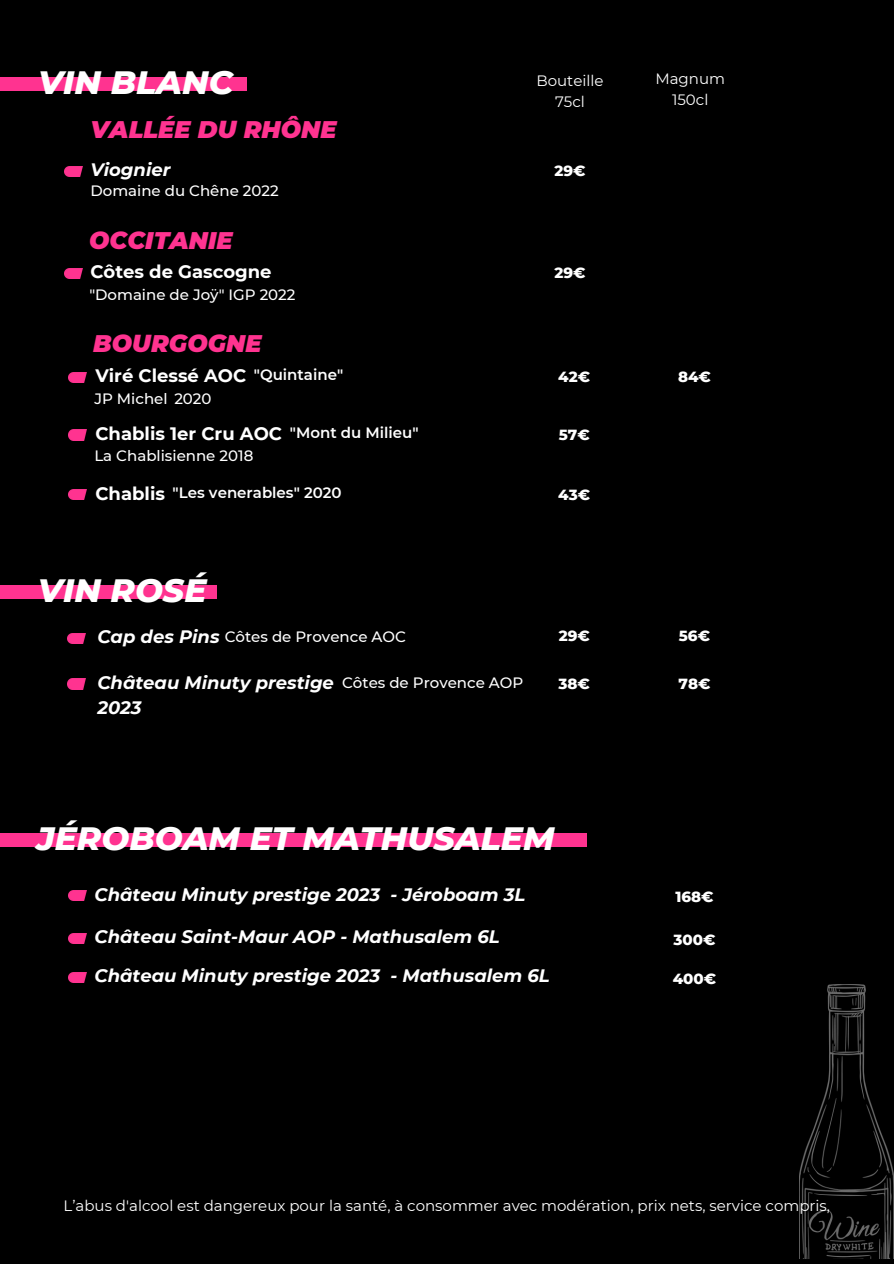
<style>
.page{position:relative;width:894px;height:1264px;background:#fff}
.page>*{position:absolute;margin:0;border:0;box-sizing:border-box;transform-origin:0 0}
.t1{font:italic 800 33px "Montserrat";color:#fff}
.t2{font:italic 900 24px "Montserrat";color:#ff3390}
.t3{font:italic 700 18px/24.8px "Montserrat";color:#fff}
.t4{font:700 18px "Montserrat";color:#fff}
.t5{font:15px "Montserrat";color:#fff}
.t6{font:500 15px "Montserrat";color:#fff}
.t7{font:600 15px "Montserrat";color:#fff}
.t8{font:800 15px "Montserrat";color:#fff}
</style>
<div class="page">
<div style="left:0;top:0;width:893px;height:1263px;background:#000"></div>
<img style="left:799px;top:984px;width:94px;height:274px">
<div style="left:0;top:77px;width:246px;height:13px;background:#ff3390"></div>
<img style="left:65px;top:167px;width:18px;height:10px">
<img style="left:65px;top:268px;width:18px;height:10px">
<img style="left:68px;top:372px;width:18px;height:10px">
<img style="left:68px;top:430px;width:18px;height:10px">
<img style="left:68px;top:489px;width:18px;height:11px">
<div style="left:0;top:585px;width:216px;height:13px;background:#ff3390"></div>
<img style="left:69px;top:933px;width:18px;height:10px">
<img style="left:68px;top:633px;width:18px;height:10px">
<img style="left:68px;top:679px;width:18px;height:10px">
<div style="left:0;top:833px;width:587px;height:13px;background:#ff3390"></div>
<img style="left:69px;top:972px;width:18px;height:10px">
<img style="left:69px;top:890px;width:18px;height:10px">
<h1 class="t1" style="left:38px;top:62px;width:197px">VIN BLANC</h1>
<h4 class="t2" style="left:90px;top:115px;width:248px">VALLÉE DU RHÔNE</h4>
<p class="t3" style="left:90px;top:157px;width:82px">Viognier</p>
<h3 class="t6" style="left:90px;top:182px;width:190px">Domaine du Chêne 2022</h3>
<h3 class="t2" style="left:89px;top:225px;width:145px">OCCITANIE</h3>
<h3 class="t5" style="left:536px;top:71px;width:69px">Bouteille</h3>
<h2 class="t5" style="left:555px;top:93px;width:31px">75cl</h2>
<p class="t8" style="left:554px;top:162px;width:33px">29€</p>
<h3 class="t4" style="left:90px;top:261px;width:183px">Côtes de Gascogne</h3>
<h4 class="t8" style="left:554px;top:264px;width:33px">29€</h4>
<p class="t6" style="left:89px;top:285px;width:208px">"Domaine de Joÿ" IGP 2022</p>
<p class="t2" style="left:93px;top:329px;width:170px">BOURGOGNE</p>
<h4 class="t5" style="left:655px;top:69px;width:71px">Magnum</h4>
<h4 class="t5" style="left:672px;top:91px;width:38px">150cl</h4>
<h3 class="t4" style="left:95px;top:365px;width:152px">Viré Clessé AOC</h3>
<h4 class="t8" style="left:558px;top:367px;width:33px">42€</h4>
<h4 class="t8" style="left:677px;top:367px;width:34px">84€</h4>
<h4 class="t6" style="left:94px;top:389px;width:119px">JP Michel 2020</h4>
<h3 class="t7" style="left:254px;top:365px;width:91px">"Quintaine"</h3>
<p class="t4" style="left:95px;top:422px;width:188px">Chablis 1er Cru AOC</p>
<p class="t8" style="left:558px;top:425px;width:32px">57€</p>
<p class="t6" style="left:94px;top:446px;width:160px">La Chablisienne 2018</p>
<p class="t7" style="left:290px;top:423px;width:130px">"Mont du Milieu"</p>
<h4 class="t4" style="left:95px;top:482px;width:71px">Chablis</h4>
<h4 class="t7" style="left:172px;top:483px;width:170px">"Les venerables" 2020</h4>
<h4 class="t8" style="left:558px;top:485px;width:33px">43€</h4>
<h4 class="t1" style="left:38px;top:570px;width:170px">VIN ROSÉ</h4>
<h4 class="t3" style="left:97px;top:624px;width:124px">Cap des Pins</h4>
<h4 class="t6" style="left:225px;top:628px;width:183px">Côtes de Provence AOC</h4>
<h1 class="t3" style="left:97px;top:670px;width:238px">Château Minuty prestige<br>2023</h1>
<h4 class="t6" style="left:342px;top:673px;width:183px">Côtes de Provence AOP</h4>
<p class="t8" style="left:558px;top:674px;width:33px">38€</p>
<h3 class="t8" style="left:678px;top:674px;width:33px">78€</h3>
<h4 class="t8" style="left:558px;top:626px;width:33px">29€</h4>
<h1 class="t8" style="left:678px;top:626px;width:33px">56€</h1>
<p class="t1" style="left:36px;top:818px;width:519px">JÉROBOAM ET MATHUSALEM</p>
<p class="t3" style="left:94px;top:881px;width:287px">Château Minuty prestige 2023</p>
<p class="t3" style="left:390px;top:881px;width:136px">- Jéroboam 3L</p>
<p class="t8" style="left:675px;top:887px;width:40px">168€</p>
<h3 class="t3" style="left:94px;top:924px;width:406px">Château Saint-Maur AOP - Mathusalem 6L</h3>
<h4 class="t8" style="left:673px;top:930px;width:43px">300€</h4>
<h4 class="t3" style="left:94px;top:963px;width:287px">Château Minuty prestige 2023</h4>
<h3 class="t3" style="left:390px;top:963px;width:161px">- Mathusalem 6L</h3>
<h4 class="t8" style="left:672px;top:969px;width:45px">400€</h4>
<h4 class="t5" style="left:64px;top:1196px;width:767px">L’abus d'alcool est dangereux pour la santé, à consommer avec modération, prix nets, service compris,</h4>
</div>
